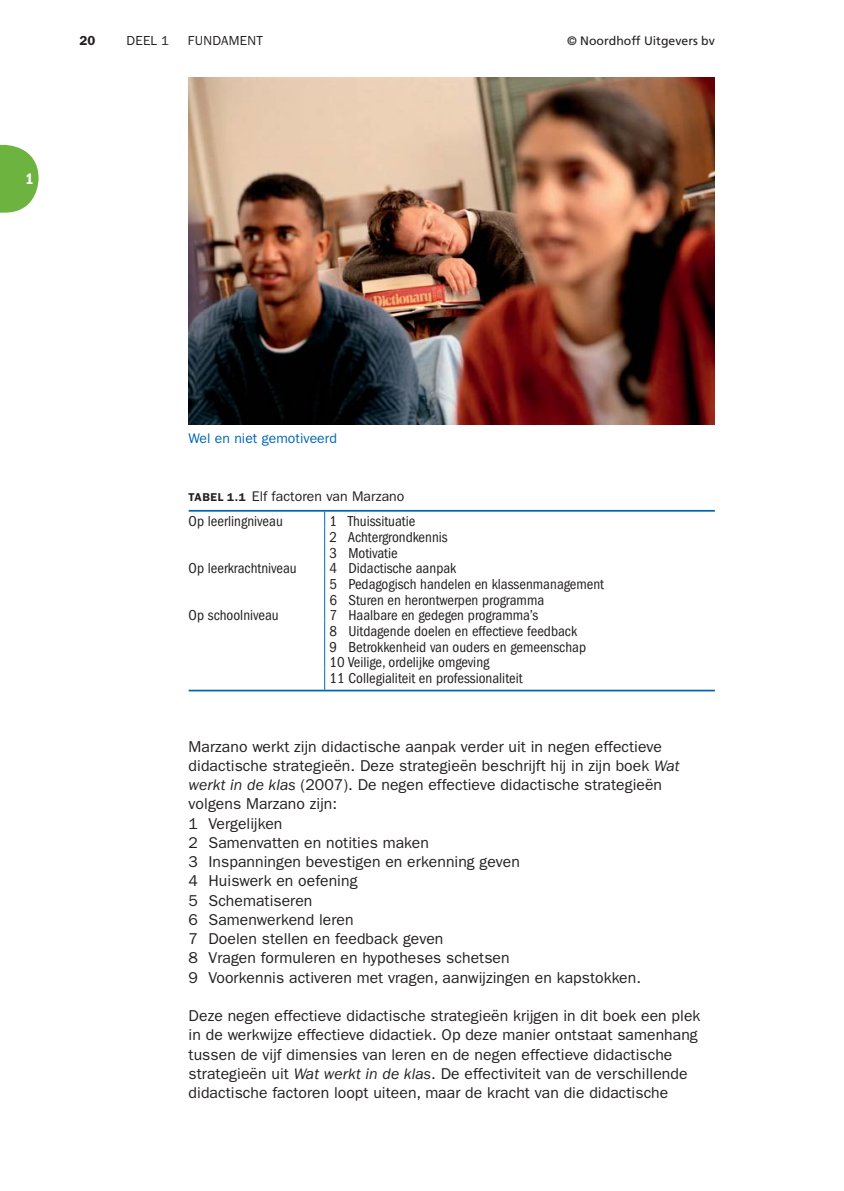
<style>
.page{position:relative;width:844px;height:1191px;background:#fff}
.page>*{position:absolute;margin:0;border:0;box-sizing:border-box;transform-origin:0 0}
.t1{font:15.75px/19.2px "ITC Franklin Gothic Std";letter-spacing:.005em;color:#231f20}
.t2{font:15.75px "ITC Franklin Gothic Std Dm Cd";color:#fff}
.t3{font:condensed 14.88px/15.8px "ITC Franklin Gothic Std";color:#231f20}
.t4{font:14px "ITC Franklin Gothic Std";letter-spacing:.005em;color:#231f20}
.t5{font:14px "ITC Franklin Gothic Std";letter-spacing:.005em;color:#0067b1}
.t6{font:13.12px "ITC Franklin Gothic Std";letter-spacing:.02em;color:#231f20}
.t7{font:600 13.12px "ITC Franklin Gothic Std";color:#231f20}
.t8{font:12.25px "Frutiger LT Std";color:#231f20}
.s1{font-weight:600;font-size:11.38px}
.s2{font-style:italic}
</style>
<div class="page">
<svg style="left:0;top:145px;width:39px;height:68px"></svg>
<img style="left:189px;top:77px;width:525px;height:347px">
<hr style="left:189px;top:510px;width:525px;height:1px;background:#0067b1">
<hr style="left:189px;top:689px;width:525px;height:2px;background:#0067b1">
<svg style="left:324px;top:511px;width:1px;height:178px"></svg>
<p class="t7" style="left:79px;top:35px;width:18px">20</p>
<p class="t6" style="left:126px;top:35px;width:44px">DEEL 1</p>
<p class="t6" style="left:188px;top:35px;width:77px">FUNDAMENT</p>
<p class="t8" style="left:567px;top:35px;width:149px">© Noordhoff Uitgevers bv</p>
<p class="t2" style="left:26px;top:172px;width:10px">1</p>
<p class="t5" style="left:189px;top:433px;width:150px">Wel en niet gemotiveerd</p>
<p class="t4" style="left:189px;top:491px;width:217px"><span class="s1">TABEL 1.1</span> Elf factoren van Marzano</p>
<p class="t3" style="left:189px;top:514px;width:96px">Op leerlingniveau</p>
<p class="t3" style="left:329px;top:514px;width:120px">1 Thuissituatie<br>2 Achtergrondkennis<br>3 Motivatie</p>
<p class="t3" style="left:189px;top:561px;width:110px">Op leerkrachtniveau</p>
<p class="t3" style="left:329px;top:561px;width:276px">4 Didactische aanpak<br>5 Pedagogisch handelen en klassenmanagement<br>6 Sturen en herontwerpen programma</p>
<p class="t3" style="left:189px;top:608px;width:92px">Op schoolniveau</p>
<p class="t3" style="left:329px;top:608px;width:258px">7 Haalbare en gedegen programma’s<br>8 Uitdagende doelen en effectieve feedback 9 Betrokkenheid van ouders en gemeenschap 10 Veilige, ordelijke omgeving<br>11 Collegialiteit en professionaliteit</p>
<p class="t1" style="left:189px;top:737px;width:492px">Marzano werkt zijn didactische aanpak verder uit in negen effectieve didactische strategieën. Deze strategieën beschrijft hij in zijn boek <span class="s2">Wat werkt in de klas</span> (2007). De negen effectieve didactische strategieën volgens Marzano zijn:<br>1 Vergelijken<br>2 Samenvatten en notities maken<br>3 Inspanningen bevestigen en erkenning geven<br>4 Huiswerk en oefening<br>5 Schematiseren<br>6 Samenwerkend leren<br>7 Doelen stellen en feedback geven<br>8 Vragen formuleren en hypotheses schetsen<br>9 Voorkennis activeren met vragen, aanwijzingen en kapstokken.</p>
<p class="t1" style="left:189px;top:1007px;width:513px">Deze negen effectieve didactische strategieën krijgen in dit boek een plek in de werkwijze effectieve didactiek. Op deze manier ontstaat samenhang tussen de vijf dimensies van leren en de negen effectieve didactische strategieën uit <span class="s2">Wat werkt in de klas</span>. De effectiviteit van de verschillende didactische factoren loopt uiteen, maar de kracht van die didactische</p>
</div>
